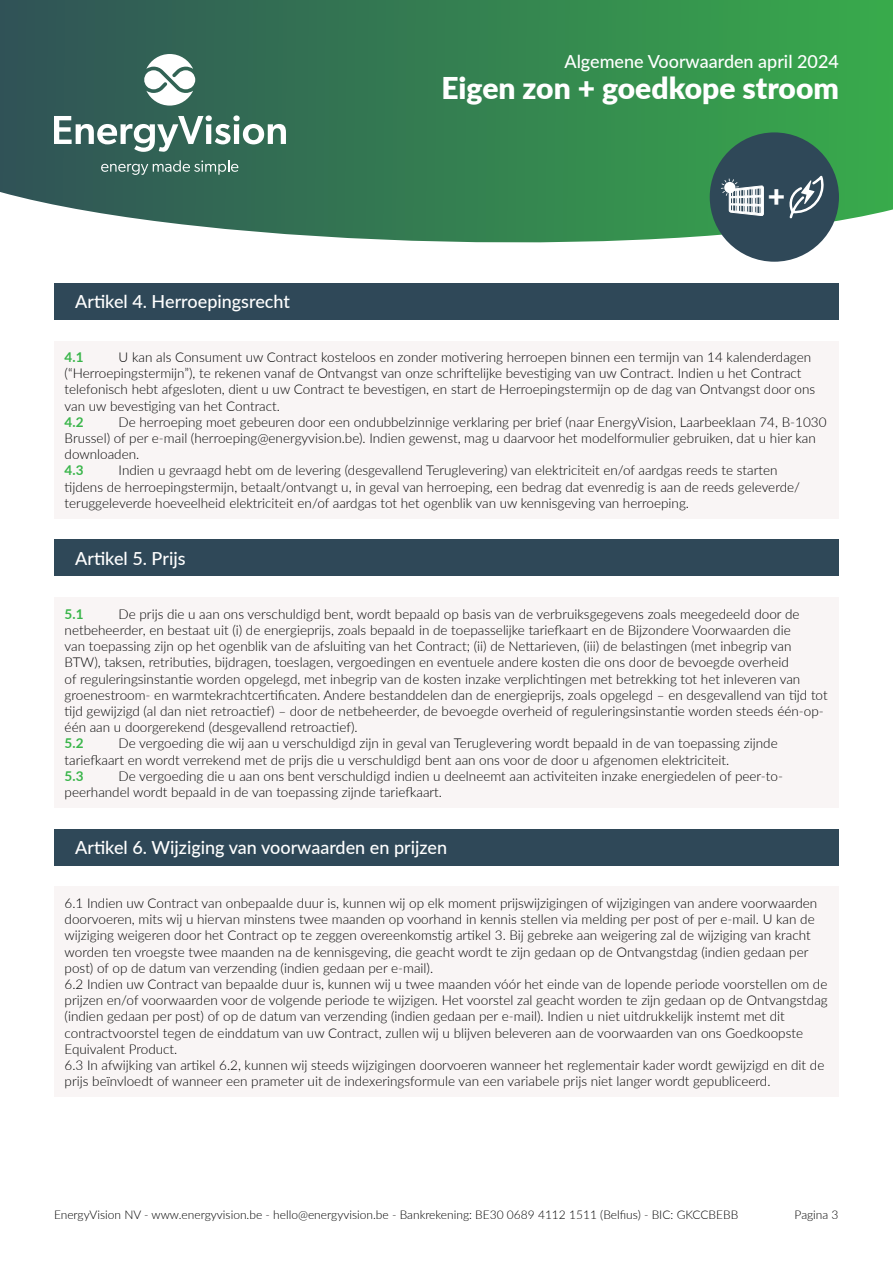
<style>
.page{position:relative;width:893px;height:1263px;background:#fff}
.page>*{position:absolute;margin:0;border:0;box-sizing:border-box;transform-origin:0 0}
.t1{font:900 30px "Lato";color:#fff}
.t2{font:500 18px "Lato";color:#fff}
.Alineastijl_1{font:300 13.5px/16.2px "Lato";color:#000}
.Alineastijl_1-2{font:700 13.5px "Lato";color:#39b54a}
.t3{font:300 12px "Lato";color:#000}
</style>
<div class="page">
<svg style="left:0;top:0;width:893px;height:262px;background:#4d8f67"></svg>
<svg style="left:54px;top:115px;width:232px;height:37px"></svg>
<svg style="left:101px;top:160px;width:137px;height:15px;background:#5a8176"></svg>
<svg style="left:143px;top:54px;width:52px;height:52px"></svg>
<div style="left:710px;top:132px;width:129px;height:130px;background:#2f4858;border-radius:50%"></div>
<svg style="left:789px;top:176px;width:34px;height:42px"></svg>
<svg style="left:721px;top:179px;width:42px;height:37px"></svg>
<div style="left:54px;top:283px;width:785px;height:36px;background:#2f4858"></div>
<div style="left:54px;top:341px;width:785px;height:177px;background:#f9f5f5"></div>
<div style="left:54px;top:540px;width:785px;height:36px;background:#2f4858"></div>
<div style="left:54px;top:597px;width:785px;height:211px;background:#f9f5f5"></div>
<div style="left:54px;top:829px;width:785px;height:36px;background:#2f4858"></div>
<div style="left:54px;top:886px;width:785px;height:211px;background:#f9f5f5"></div>
<p class="t2" style="left:564px;top:49px;width:276px">Algemene Voorwaarden april 2024</p>
<p class="t1" style="left:441px;top:66px;width:399px">Eigen zon + goedkope stroom</p>
<p class="t2" style="left:75px;top:289px;width:216px">Artikel 4. Herroepingsrecht</p>
<p class="t1" style="left:768px;top:174px;width:19px">+</p>
<p class="Alineastijl_1" style="left:65px;top:349px;width:752px;text-indent:54px">U kan als Consument uw Contract kosteloos en zonder motivering herroepen binnen een termijn van 14 kalenderdagen (“Herroepingstermijn”), te rekenen vanaf de Ontvangst van onze schriftelijke bevestiging van uw Contract. Indien u het Contract telefonisch hebt afgesloten, dient u uw Contract te bevestigen, en start de Herroepingstermijn op de dag van Ontvangst door ons van uw bevestiging van het Contract.</p>
<p class="Alineastijl_1-2" style="left:65px;top:412px;width:20px">4.2</p>
<p class="Alineastijl_1-2" style="left:65px;top:347px;width:20px">4.1</p>
<p class="Alineastijl_1" style="left:65px;top:413px;width:763px;text-indent:54px">De herroeping moet gebeuren door een ondubbelzinnige verklaring per brief (naar EnergyVision, Laarbeeklaan 74, B-1030<br>Brussel) of per e-mail (herroeping@energyvision.be). Indien gewenst, mag u daarvoor het modelformulier gebruiken, dat u hier kan downloaden.</p>
<p class="Alineastijl_1-2" style="left:65px;top:461px;width:20px">4.3</p>
<p class="Alineastijl_1" style="left:65px;top:462px;width:737px;text-indent:54px">Indien u gevraagd hebt om de levering (desgevallend Teruglevering) van elektriciteit en/of aardgas reeds te starten tijdens de herroepingstermijn, betaalt/ontvangt u, in geval van herroeping, een bedrag dat evenredig is aan de reeds geleverde/ teruggeleverde hoeveelheid elektriciteit en/of aardgas tot het ogenblik van uw kennisgeving van herroeping.</p>
<p class="t2" style="left:75px;top:545px;width:112px">Artikel 5. Prijs</p>
<p class="Alineastijl_1" style="left:65px;top:605px;width:764px;text-indent:54px">De prijs die u aan ons verschuldigd bent, wordt bepaald op basis van de verbruiksgegevens zoals meegedeeld door de netbeheerder, en bestaat uit (i) de energieprijs, zoals bepaald in de toepasselijke tariefkaart en de Bijzondere Voorwaarden die<br>van toepassing zijn op het ogenblik van de afsluiting van het Contract; (ii) de Nettarieven, (iii) de belastingen (met inbegrip van BTW), taksen, retributies, bijdragen, toeslagen, vergoedingen en eventuele andere kosten die ons door de bevoegde overheid<br>of reguleringsinstantie worden opgelegd, met inbegrip van de kosten inzake verplichtingen met betrekking tot het inleveren van groenestroom- en warmtekrachtcertificaten. Andere bestanddelen dan de energieprijs, zoals opgelegd – en desgevallend van tijd tot tijd gewijzigd (al dan niet retroactief) – door de netbeheerder, de bevoegde overheid of reguleringsinstantie worden steeds één-op&shy;één aan u doorgerekend (desgevallend retroactief).</p>
<p class="Alineastijl_1-2" style="left:65px;top:734px;width:20px">5.2</p>
<p class="Alineastijl_1-2" style="left:65px;top:604px;width:20px">5.1</p>
<p class="Alineastijl_1" style="left:65px;top:735px;width:715px;text-indent:54px">De vergoeding die wij aan u verschuldigd zijn in geval van Teruglevering wordt bepaald in de van toepassing zijnde tariefkaart en wordt verrekend met de prijs die u verschuldigd bent aan ons voor de door u afgenomen elektriciteit.</p>
<p class="Alineastijl_1-2" style="left:65px;top:766px;width:20px">5.3</p>
<p class="Alineastijl_1" style="left:65px;top:767px;width:720px;text-indent:54px">De vergoeding die u aan ons bent verschuldigd indien u deelneemt aan activiteiten inzake energiedelen of peer-to&shy;peerhandel wordt bepaald in de van toepassing zijnde tariefkaart.</p>
<p class="t2" style="left:75px;top:834px;width:373px">Artikel 6. Wijziging van voorwaarden en prijzen</p>
<p class="Alineastijl_1" style="left:65px;top:895px;width:754px">6.1 Indien uw Contract van onbepaalde duur is, kunnen wij op elk moment prijswijzigingen of wijzigingen van andere voorwaarden doorvoeren, mits wij u hiervan minstens twee maanden op voorhand in kennis stellen via melding per post of per e-mail. U kan de wijziging weigeren door het Contract op te zeggen overeenkomstig artikel 3. Bij gebreke aan weigering zal de wijziging van kracht worden ten vroegste twee maanden na de kennisgeving, die geacht wordt te zijn gedaan op de Ontvangstdag (indien gedaan per post) of op de datum van verzending (indien gedaan per e-mail).</p>
<p class="Alineastijl_1" style="left:65px;top:976px;width:765px">6.2 Indien uw Contract van bepaalde duur is, kunnen wij u twee maanden vóór het einde van de lopende periode voorstellen om de prijzen en/of voorwaarden voor de volgende periode te wijzigen. Het voorstel zal geacht worden te zijn gedaan op de Ontvangstdag (indien gedaan per post) of op de datum van verzending (indien gedaan per e-mail). Indien u niet uitdrukkelijk instemt met dit contractvoorstel tegen de einddatum van uw Contract, zullen wij u blijven beleveren aan de voorwaarden van ons Goedkoopste Equivalent Product.</p>
<p class="Alineastijl_1" style="left:65px;top:1057px;width:761px">6.3 In afwijking van artikel 6.2, kunnen wij steeds wijzigingen doorvoeren wanneer het reglementair kader wordt gewijzigd en dit de prijs beïnvloedt of wanneer een prameter uit de indexeringsformule van een variabele prijs niet langer wordt gepubliceerd.</p>
<p class="t3" style="left:54px;top:1206px;width:686px">EnergyVision NV - www.energyvision.be - hello@energyvision.be - Bankrekening: BE30 0689 4112 1511 (Belfius) - BIC: GKCCBEBB</p>
<p class="t3" style="left:795px;top:1206px;width:45px">Pagina 3</p>
</div>
